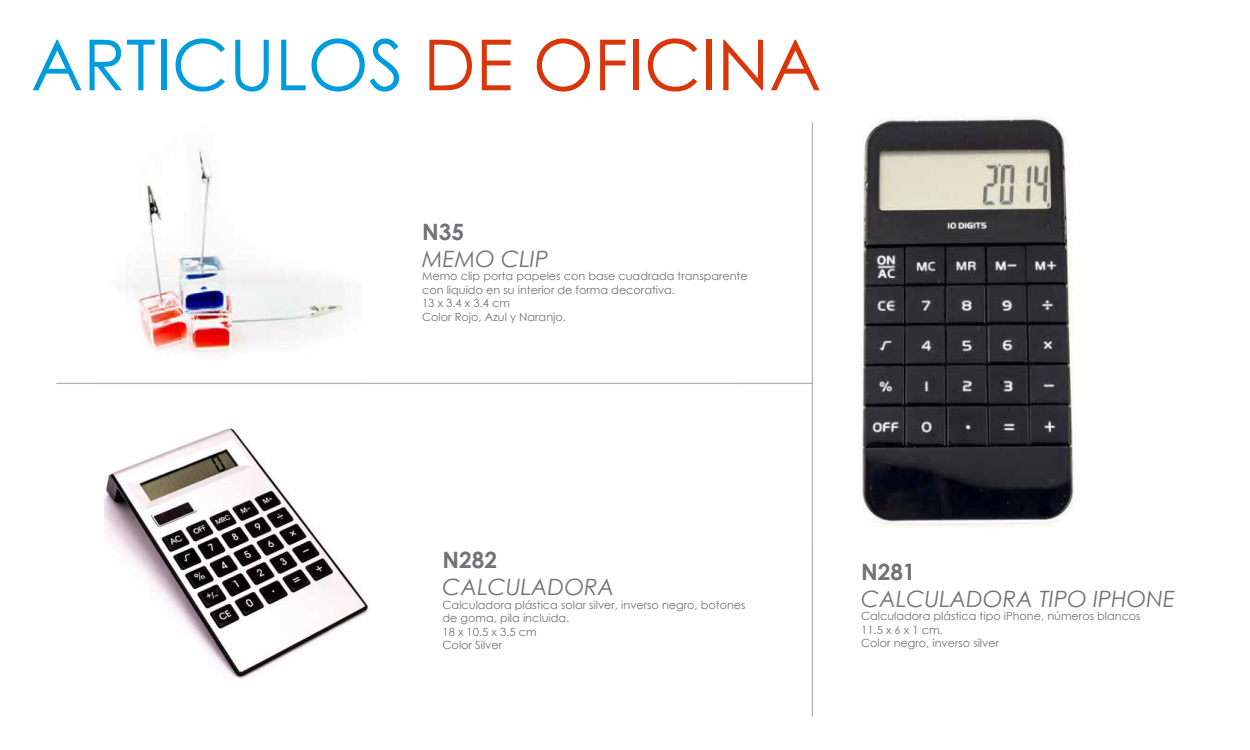
<style>
.page{position:relative;width:1250px;height:750px;background:#fff}
.page>*{position:absolute;margin:0;border:0;box-sizing:border-box;transform-origin:0 0}
.t1{font:70.38px "Century Gothic";color:#009cde}
.t2{font:italic 22.5px "Century Gothic";color:#727277}
.t3{font:700 22.5px "Century Gothic";color:#727277}
.t4{font:11.25px/13.5px "Century Gothic";color:#727277}
.s1{color:#da360c}
</style>
<div class="page">
<img style="left:743px;top:117px;width:331px;height:428px">
<img style="left:98px;top:150px;width:263px;height:233px">
<hr style="left:812px;top:122px;width:1px;height:594px;background:#b0afb5">
<hr style="left:56px;top:383px;width:756px;height:1px;background:#b0afb5">
<img style="left:104px;top:428px;width:267px;height:251px">
<h1 class="t1" style="left:31px;top:22px;width:792px">ARTICULOS <span class="s1">DE OFICINA</span></h1>
<h2 class="t3" style="left:422px;top:217px;width:43px">N35</h2>
<h2 class="t2" style="left:422px;top:245px;width:128px">MEMO CLIP</h2>
<p class="t4" style="left:422px;top:269px;width:327px">Memo clip porta papeles con base cuadrada transparente con liquido en su interior de forma decorativa.<br>13 x 3.4 x 3.4 cm<br>Color Rojo, Azul y Naranjo.</p>
<h2 class="t3" style="left:443px;top:546px;width:56px">N282</h2>
<h2 class="t2" style="left:443px;top:573px;width:174px">CALCULADORA</h2>
<p class="t4" style="left:443px;top:598px;width:305px">Calculadora plástica solar silver, inverso negro, botones de goma, pila incluida.<br>18 x 10.5 x 3.5 cm<br>Color Silver</p>
<h2 class="t3" style="left:861px;top:558px;width:56px">N281</h2>
<h2 class="t2" style="left:861px;top:585px;width:316px">CALCULADORA TIPO IPHONE</h2>
<p class="t4" style="left:861px;top:609px;width:281px">Calculadora plástica tipo iPhone, números blancos<br>11.5 x 6 x 1 cm.<br>Color negro, inverso silver</p>
</div>
